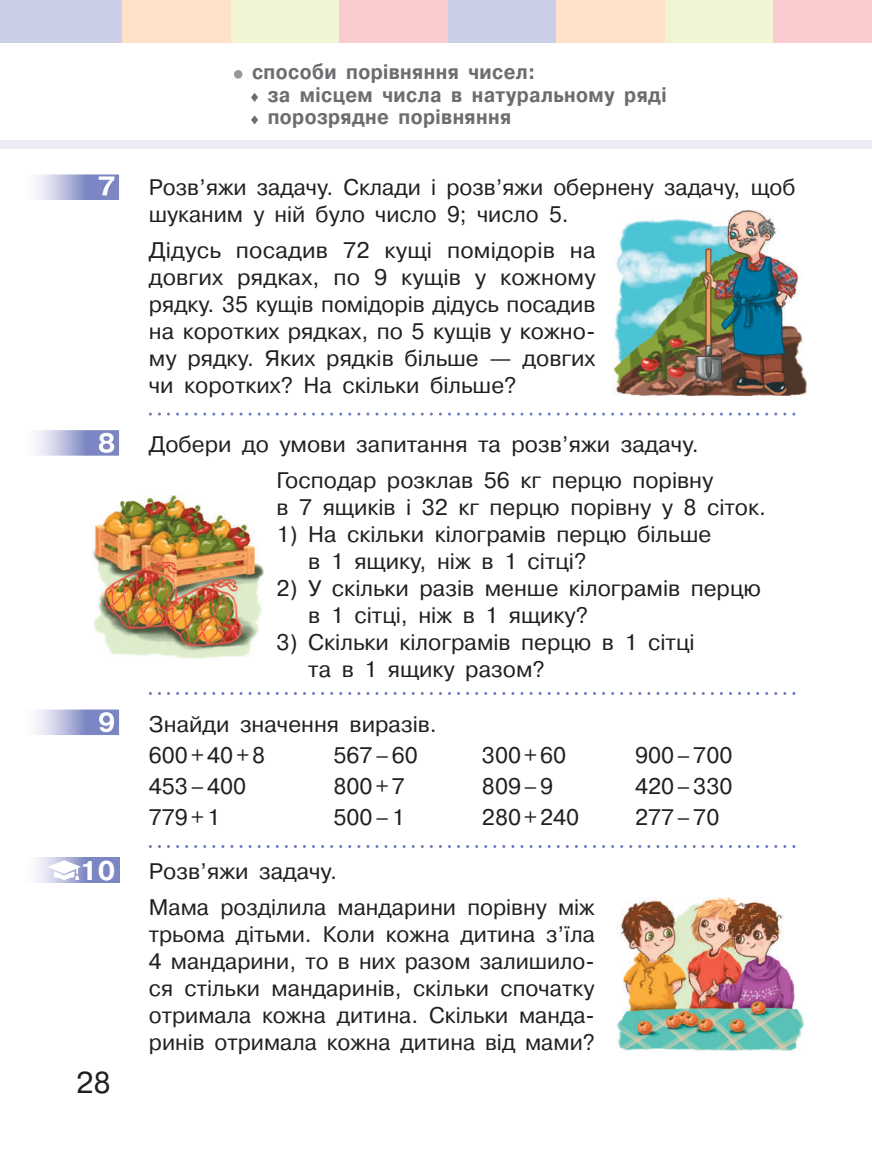
<style>
.page{position:relative;width:872px;height:1149px;background:#fff}
.page>*{position:absolute;margin:0;border:0;box-sizing:border-box;transform-origin:0 0}
.t1{font:30px "Pragmatica C";color:#231f20}
.t2{font:700 27px "Pragmatica C";color:#fff}
.t3{font:22.5px/27px "Pragmatica C";color:#231f20}
.t4{font:700 21px/22.5px "Pragmatica C";letter-spacing:.02em;color:#6c6d70;scale:.9 1}
.s1{font-weight:700;font-size:27px;color:#fff}
</style>
<div class="page">
<div style="left:0;top:140px;width:872px;height:8px;background:#ecedf6"></div>
<div style="left:0;top:0;width:123px;height:43px;background:#cbcee7"></div>
<div style="left:123px;top:0;width:108px;height:43px;background:#fee1c8"></div>
<div style="left:231px;top:0;width:108px;height:43px;background:#f0f5d5"></div>
<div style="left:665px;top:0;width:108px;height:43px;background:#f0f5d5"></div>
<div style="left:339px;top:0;width:109px;height:43px;background:#facccf"></div>
<div style="left:773px;top:0;width:99px;height:43px;background:#facccf"></div>
<div style="left:448px;top:0;width:108px;height:43px;background:#cbcee7"></div>
<div style="left:556px;top:0;width:109px;height:43px;background:#fee1c8"></div>
<svg style="left:149px;top:412px;width:646px;height:3px"></svg>
<svg style="left:149px;top:692px;width:646px;height:2px"></svg>
<svg style="left:149px;top:845px;width:646px;height:2px"></svg>
<img style="left:37px;top:174px;width:82px;height:26px">
<img style="left:99px;top:176px;width:15px;height:19px">
<img style="left:612px;top:210px;width:194px;height:186px">
<img style="left:37px;top:430px;width:82px;height:25px">
<img style="left:99px;top:432px;width:15px;height:20px">
<img style="left:93px;top:495px;width:171px;height:164px">
<img style="left:99px;top:712px;width:15px;height:20px">
<svg style="left:47px;top:860px;width:34px;height:20px"></svg>
<img style="left:616px;top:897px;width:189px;height:154px">
<div style="left:234px;top:70px;width:8px;height:9px;background:#95979a;border-radius:50%"></div>
<svg style="left:251px;top:93px;width:7px;height:9px"></svg>
<svg style="left:251px;top:115px;width:7px;height:9px"></svg>
<p class="t4" style="left:268px;top:61px;width:445px;text-indent:-16px">cпособи порівняння чисел:<br>за місцем числа в натуральному ряді порозрядне порівняння</p>
<p class="t3" style="left:149px;top:174px;width:648px;text-indent:-51px"><span class="s1">7</span> Розв’яжи задачу. Склади і розв’яжи обернену задачу, щоб шуканим у ній було число 9; число 5.</p>
<p class="t3" style="left:149px;top:237px;width:448px;text-align:justify">Дідусь посадив 72 ку щі помідорів на дов гих рядках, по 9 кущів у кожному рядку. 35 кущів помідорів дідусь посадив на коротких рядках, по 5 кущів у кожно&shy;му рядку. Яких рядків більше — довгих чи коротких? На скільки більше?</p>
<p class="t3" style="left:276px;top:427px;width:438px;line-height:35.5px;text-indent:-179px"><span class="s1">8</span> Добери до умови запитання та розв’яжи задачу.<br>Господар розклав 56 кг перцю порівну</p>
<p class="t3" style="left:276px;top:493px;width:491px">в 7 ящиків і 32 кг перцю порівну у 8 сіток.</p>
<p class="t3" style="left:308px;top:520px;width:404px;text-indent:-32px">1) На скільки кілограмів перцю більше в 1 ящику, ніж в 1 сітці?</p>
<p class="t3" style="left:308px;top:574px;width:454px;text-indent:-32px">2) У скільки разів менше кілограмів перцю в 1 сітці, ніж в 1 ящику?</p>
<p class="t3" style="left:308px;top:628px;width:388px;text-indent:-32px">3) Скільки кілограмів перцю в 1 сітці та в 1 ящику разом?</p>
<p class="t3" style="left:149px;top:708px;width:289px;line-height:31.2px;text-indent:-51px"><span class="s1">9</span> Знайди значення виразів.<br>600 + 40 + 8</p>
<p class="t3" style="left:333px;top:741px;width:86px">567 – 60</p>
<p class="t3" style="left:482px;top:741px;width:86px">300 + 60</p>
<p class="t3" style="left:635px;top:741px;width:99px">900 – 700</p>
<p class="t2" style="left:80px;top:855px;width:37px">10</p>
<h1 class="t1" style="left:76px;top:1065px;width:36px">28</h1>
<p class="t3" style="left:149px;top:772px;width:99px">453 – 400</p>
<p class="t3" style="left:333px;top:772px;width:73px">800 + 7</p>
<p class="t3" style="left:482px;top:772px;width:73px">809 – 9</p>
<p class="t3" style="left:635px;top:772px;width:99px">420 – 330</p>
<p class="t3" style="left:149px;top:804px;width:73px">779 + 1</p>
<p class="t3" style="left:333px;top:804px;width:73px">500 – 1</p>
<p class="t3" style="left:482px;top:804px;width:99px">280 + 240</p>
<p class="t3" style="left:635px;top:804px;width:86px">277 – 70</p>
<p class="t3" style="left:149px;top:853px;width:447px;line-height:35.5px">Розв’яжи задачу.<br>Мама розділила мандарини порівну між</p>
<p class="t3" style="left:149px;top:920px;width:447px;text-align:justify">трьома дітьми. Коли кожна дитина з’їла 4 мандарини, то в них разом залишило&shy;ся стільки мандаринів, скільки спочатку отримала кожна дитина. Скільки манда&shy;ринів отримала кожна дитина від мами?</p>
</div>
